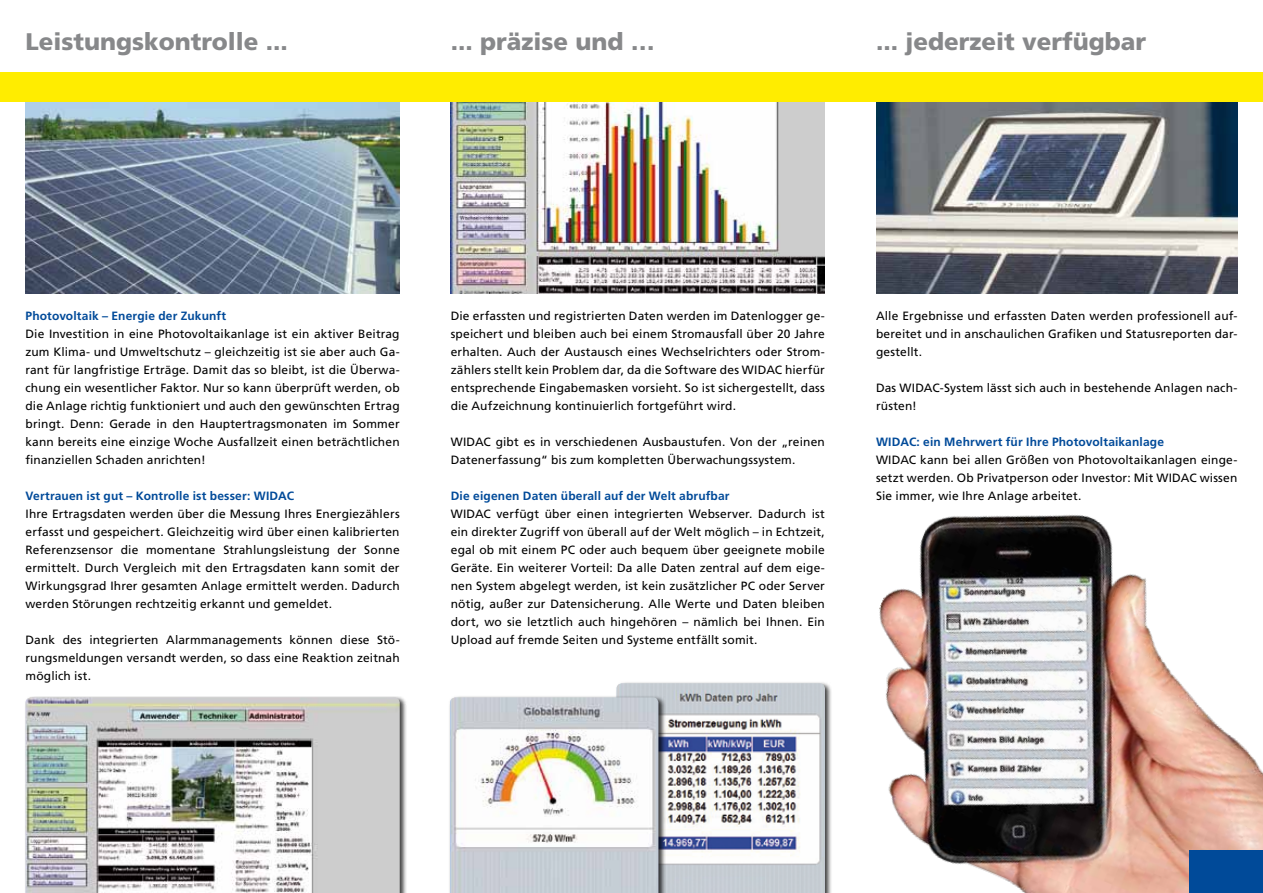
<style>
.page{position:relative;width:1263px;height:893px;background:#fff}
.page>*{position:absolute;margin:0;border:0;box-sizing:border-box;transform-origin:0 0}
.t1{font:900 24px "Frutiger";color:#87888a}
.t2{font:12px/18px "Frutiger";letter-spacing:.01em;color:#000;text-align:justify}
.t3{font:700 12px "Frutiger";letter-spacing:.015em;color:#004a99}
</style>
<div class="page">
<img style="left:879px;top:514px;width:384px;height:379px">
<img style="left:26px;top:102px;width:374px;height:191px">
<img style="left:876px;top:102px;width:361px;height:191px">
<img style="left:451px;top:102px;width:374px;height:191px">
<div style="left:0;top:72px;width:1263px;height:30px;background:#ffed00"></div>
<div style="left:1189px;top:850px;width:74px;height:43px;background:#004a99"></div>
<div style="left:615px;top:681px;width:217px;height:212px;background:#000;opacity:.75"></div>
<img style="left:616px;top:683px;width:209px;height:210px">
<div style="left:448px;top:696px;width:218px;height:197px;background:#000;opacity:.75"></div>
<img style="left:450px;top:697px;width:208px;height:196px">
<div style="left:24px;top:696px;width:383px;height:197px;background:#000;opacity:.75"></div>
<img style="left:26px;top:697px;width:374px;height:196px">
<h1 class="t1" style="left:26px;top:27px;width:264px">Leistungskontrolle ...</h1>
<h1 class="t1" style="left:451px;top:27px;width:206px">... präzise und …</h1>
<h1 class="t1" style="left:876px;top:27px;width:272px">... jederzeit verfügbar</h1>
<p class="t3" style="left:26px;top:309px;width:202px">Photovoltaik – Energie der Zukunft</p>
<p class="t2" style="left:26px;top:324px;width:376px">Die Investition in eine Photovoltaikanlage ist ein aktiver Beitrag zum Klima- und Umweltschutz – gleichzeitig ist sie aber auch Ga&shy;rant für langfristige Erträge. Damit das so bleibt, ist die Überwa&shy;chung ein wesentlicher Faktor. Nur so kann überprüft werden, ob die Anlage richtig funktioniert und auch den gewünschten Ertrag bringt. Denn: Gerade in den Hauptertragsmonaten im Sommer kann bereits eine einzige Woche Ausfallzeit einen beträchtlichen finanziellen Schaden anrichten!</p>
<p class="t3" style="left:26px;top:489px;width:270px">Vertrauen ist gut – Kontrolle ist besser: WIDAC</p>
<p class="t2" style="left:26px;top:504px;width:376px">Ihre Ertragsdaten werden über die Messung Ihres Energiezählers erfasst und gespeichert. Gleichzeitig wird über einen kalibrierten Referenzsensor die momentane Strahlungsleistung der Sonne ermittelt. Durch Vergleich mit den Ertragsdaten kann somit der Wirkungsgrad Ihrer gesamten Anlage ermittelt werden. Dadurch werden Störungen rechtzeitig erkannt und gemeldet.</p>
<p class="t2" style="left:26px;top:630px;width:376px">Dank des integrierten Alarmmanagements können diese Stö&shy;rungsmeldungen versandt werden, so dass eine Reaktion zeitnah möglich ist.</p>
<p class="t2" style="left:451px;top:306px;width:376px">Die erfassten und registrierten Daten werden im Datenlogger ge&shy;speichert und bleiben auch bei einem Stromausfall über 20 Jahre erhalten. Auch der Austausch eines Wechselrichters oder Strom&shy;zählers stellt kein Problem dar, da die Software des WIDAC hierfür entsprechende Eingabemasken vorsieht. So ist sichergestellt, dass die Aufzeichnung kontinuierlich fortgeführt wird.</p>
<p class="t2" style="left:451px;top:432px;width:376px">WIDAC gibt es in verschiedenen Ausbaustufen. Von der „reinen<br>Datenerfassung“ bis zum kompletten Überwachungssystem.</p>
<p class="t3" style="left:451px;top:489px;width:280px">Die eigenen Daten überall auf der Welt abrufbar</p>
<p class="t2" style="left:451px;top:504px;width:376px">WIDAC verfügt über einen integrierten Webserver. Dadurch ist ein direkter Zugriff von überall auf der Welt möglich – in Echtzeit, egal ob mit einem PC oder auch bequem über geeignete mobile Geräte. Ein weiterer Vorteil: Da alle Daten zentral auf dem eige&shy;nen System abgelegt werden, ist kein zusätzlicher PC oder Server nötig, außer zur Datensicherung. Alle Werte und Daten bleiben dort, wo sie letztlich auch hingehören – nämlich bei Ihnen. Ein Upload auf fremde Seiten und Systeme entfällt somit.</p>
<p class="t2" style="left:876px;top:306px;width:363px">Alle Ergebnisse und erfassten Daten werden professionell auf&shy;bereitet und in anschaulichen Grafiken und Statusreporten dar&shy;gestellt.</p>
<p class="t2" style="left:876px;top:378px;width:363px">Das WIDAC-System lässt sich auch in bestehende Anlagen nach&shy;rüsten!</p>
<p class="t3" style="left:876px;top:435px;width:290px">WIDAC: ein Mehrwert für Ihre Photovoltaikanlage</p>
<p class="t2" style="left:876px;top:450px;width:363px">WIDAC kann bei allen Größen von Photovoltaikanlagen einge&shy;setzt werden. Ob Privatperson oder Investor: Mit WIDAC wissen Sie immer, wie Ihre Anlage arbeitet.</p>
</div>
